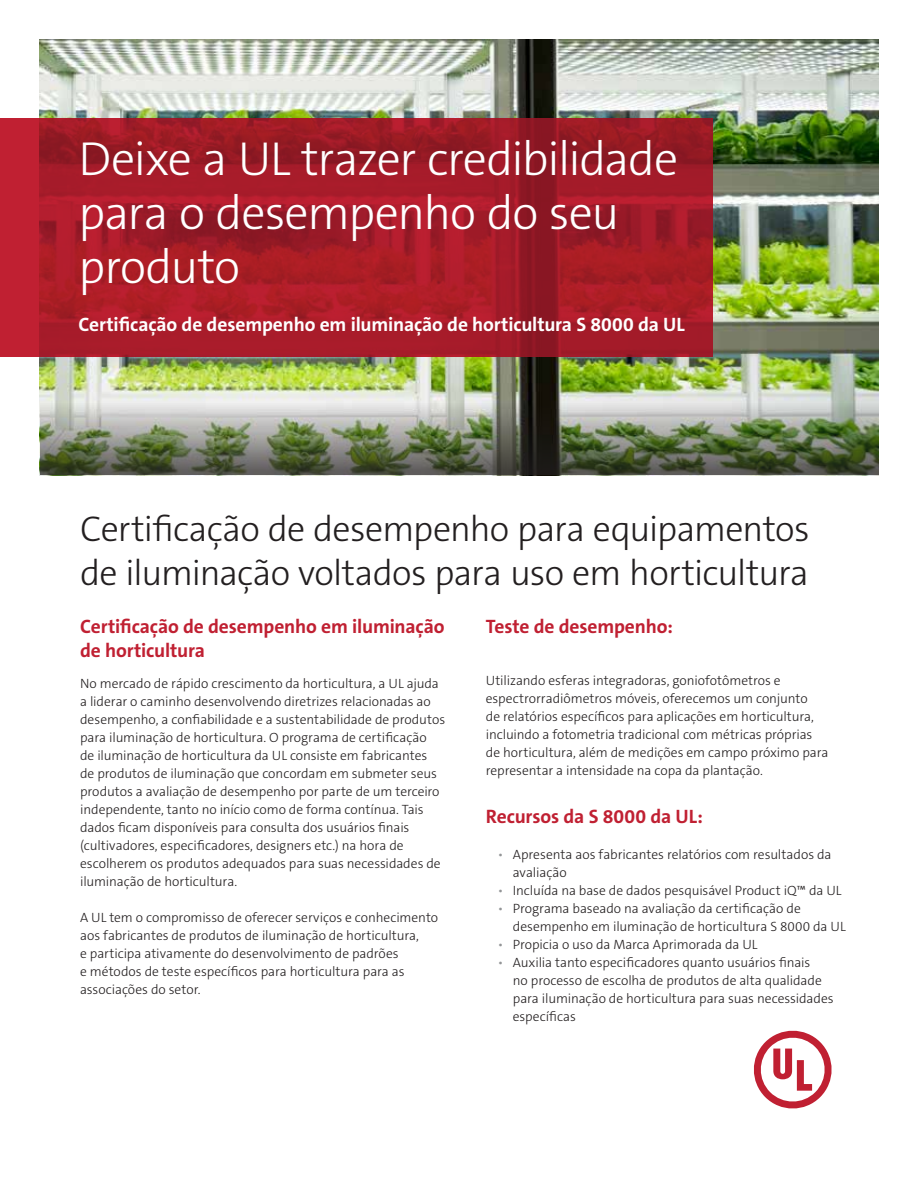
<style>
.page{position:relative;width:918px;height:1188px;background:#fff}
.page>*{position:absolute;margin:0;border:0;box-sizing:border-box;transform-origin:0 0}
.t1{font:300 48px/54px "The Sans C5";letter-spacing:-.025em;color:#fff}
.t2{font:300 36px/43.5px "The Sans C5";letter-spacing:-.02em;color:#231f20}
.t3{font:700 19.5px/24px "The Sans C5";letter-spacing:-.005em;color:#c02032}
.t4{font:700 19.5px "The Sans C5";letter-spacing:-.005em;color:#fff}
.t5{font:300 13.5px/18px "The Sans C5";letter-spacing:-.005em;color:#231f20}
.s1{color:#939597}
</style>
<div class="page">
<img style="left:40px;top:40px;width:838px;height:357px">
<img style="left:40px;top:397px;width:838px;height:78px">
<svg style="left:0;top:118px;width:713px;height:238px;background:#a41b28"></svg>
<svg style="left:754px;top:1030px;width:78px;height:79px"></svg>
<h1 class="t1" style="left:79px;top:132px;width:601px">Deixe a UL trazer credibilidade para o desempenho do seu produto</h1>
<h3 class="t4" style="left:79px;top:312px;width:608px">Certificação de desempenho em iluminação de horticultura S 8000 da UL</h3>
<h2 class="t2" style="left:80px;top:508px;width:731px">Certificação de desempenho para equipamentos de iluminação voltados para uso em horticultura</h2>
<h3 class="t3" style="left:80px;top:615px;width:366px">Certificação de desempenho em iluminação de horticultura</h3>
<p class="t5" style="left:80px;top:675px;width:367px">No mercado de rápido crescimento da horticultura, a UL ajuda a liderar o caminho desenvolvendo diretrizes relacionadas ao desempenho, a confiabilidade e a sustentabilidade de produtos para iluminação de horticultura. O programa de certificação<br>de iluminação de horticultura da UL consiste em fabricantes<br>de produtos de iluminação que concordam em submeter seus produtos a avaliação de desempenho por parte de um terceiro independente, tanto no início como de forma contínua. Tais dados ficam disponíveis para consulta dos usuários finais (cultivadores, especificadores, designers etc.) na hora de escolherem os produtos adequados para suas necessidades de iluminação de horticultura.</p>
<p class="t5" style="left:80px;top:909px;width:360px">A UL tem o compromisso de oferecer serviços e conhecimento aos fabricantes de produtos de iluminação de horticultura,<br>e participa ativamente do desenvolvimento de padrões<br>e métodos de teste específicos para horticultura para as associações do setor.</p>
<h3 class="t3" style="left:486px;top:615px;width:189px">Teste de desempenho:</h3>
<p class="t5" style="left:486px;top:671px;width:344px">Utilizando esferas integradoras, goniofotômetros e espectrorradiômetros móveis, oferecemos um conjunto<br>de relatórios específicos para aplicações em horticultura, incluindo a fotometria tradicional com métricas próprias de horticultura, além de medições em campo próximo para representar a intensidade na copa da plantação.</p>
<h3 class="t3" style="left:486px;top:804px;width:219px">Recursos da S 8000 da UL:</h3>
<p class="t5" style="left:513px;top:845px;width:320px;text-indent:-15px"><span class="s1">•</span> Apresenta aos fabricantes relatórios com resultados da avaliação</p>
<p class="t5" style="left:498px;top:881px;width:345px"><span class="s1">•</span> Incluída na base de dados pesquisável Product iQ™ da UL</p>
<p class="t5" style="left:513px;top:899px;width:334px;text-indent:-15px"><span class="s1">•</span> Programa baseado na avaliação da certificação de desempenho em iluminação de horticultura S 8000 da UL</p>
<p class="t5" style="left:498px;top:935px;width:261px"><span class="s1">•</span> Propicia o uso da Marca Aprimorada da UL</p>
<p class="t5" style="left:513px;top:953px;width:322px;text-indent:-15px"><span class="s1">•</span> Auxilia tanto especificadores quanto usuários finais<br>no processo de escolha de produtos de alta qualidade para iluminação de horticultura para suas necessidades específicas</p>
</div>
